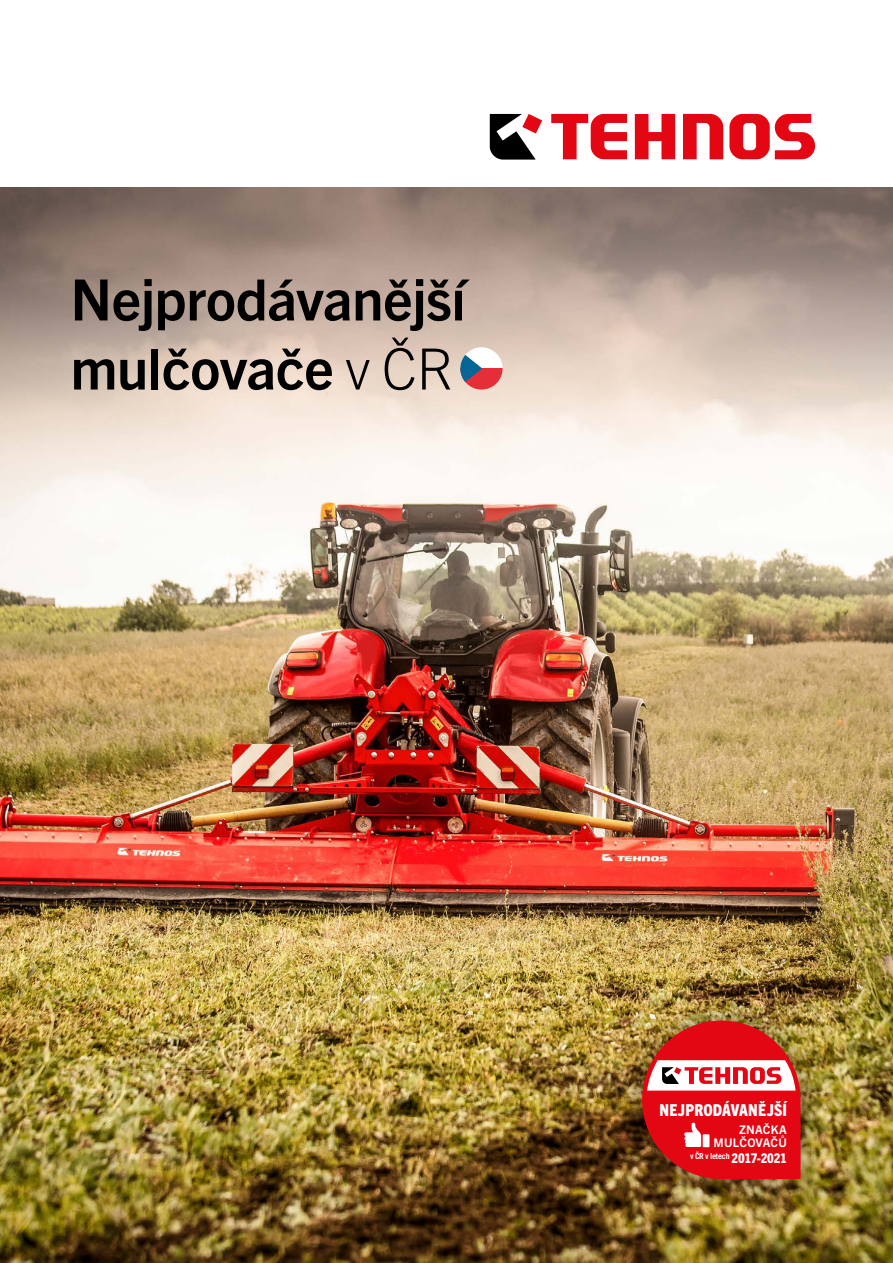
<style>
.page{position:relative;width:893px;height:1263px;background:#fff}
.page>*{position:absolute;margin:0;border:0;box-sizing:border-box;transform-origin:0 0}
.t1{font:700 57px/69px "Trade Gothic Next LT Pro";letter-spacing:-.01em;color:#000}
.t2{font:800 condensed 16.5px "Trade Gothic Next LT Pro";letter-spacing:.01em;color:#fff}
.t3{font:700 11.85px/12.5px "Trade Gothic Next LT Pro";letter-spacing:.015em;color:#fff;text-align:right}
.t4{font:700 8.1px "Trade Gothic LT Com";letter-spacing:-.035em;color:#fff}
.s1{font-weight:300}
.s2{font-family:"Trade Gothic Next LT Pro";font-weight:800;font-stretch:condensed;font-size:13.35px}
</style>
<div class="page">
<img style="left:0;top:187px;width:893px;height:1076px">
<svg style="left:490px;top:114px;width:52px;height:46px"></svg>
<svg style="left:551px;top:114px;width:264px;height:45px"></svg>
<div style="left:614px;top:993px;width:215px;height:214px;background:#000;opacity:.47"></div>
<svg style="left:642px;top:1020px;width:158px;height:159px"></svg>
<div style="left:460px;top:347px;width:43px;height:43px;background:#fff;border-radius:21px"></div>
<svg style="left:482px;top:368px;width:21px;height:22px"></svg>
<svg style="left:460px;top:347px;width:22px;height:43px"></svg>
<p class="t1" style="left:70px;top:261px;width:397px">Nejprodávanější mulčovače <span class="s1">v ČR</span></p>
<p class="t2" style="left:659px;top:1099px;width:129px">NEJPRODÁVANĚJŠÍ</p>
<p class="t3" style="left:714px;top:1123px;width:75px">ZNAČKA<br>MULČOVAČŮ</p>
<p class="t4" style="left:690px;top:1151px;width:98px">v ČR v letech <span class="s2">2017-2021</span></p>
</div>
